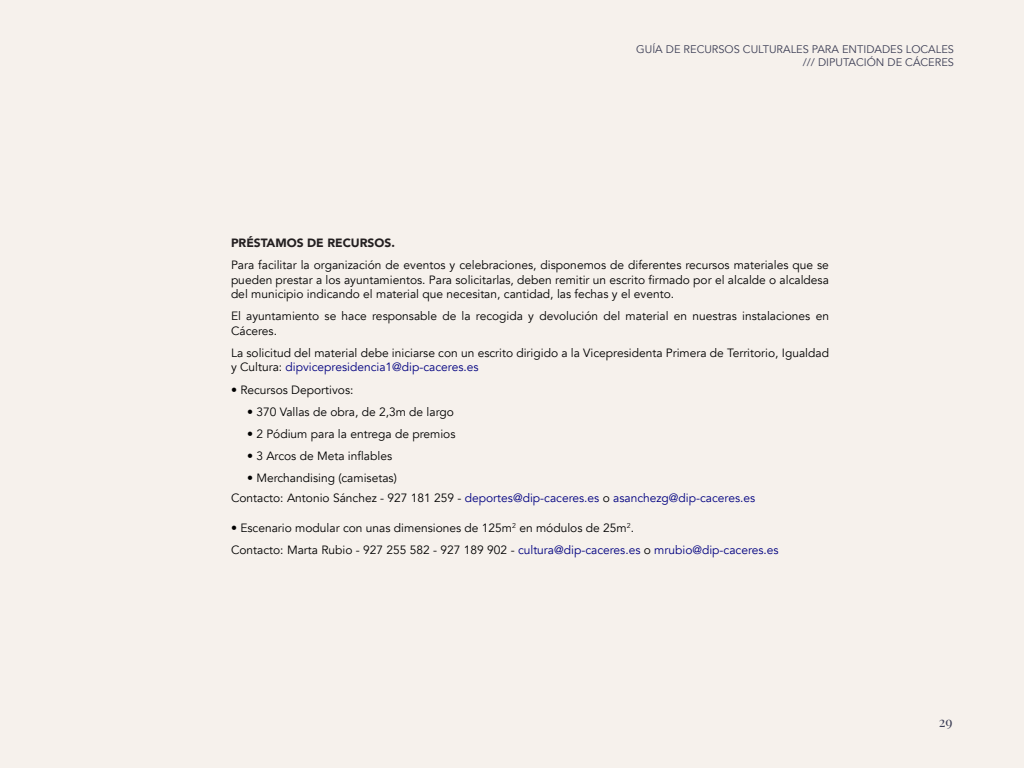
<style>
.page{position:relative;width:1024px;height:768px;background:#f6f1ec}
.page>*{position:absolute;margin:0;border:0;box-sizing:border-box;transform-origin:0 0}
.t1{font:14px "Playfair Display";color:#3c3e55}
.t2{font:12px/14.4px "Avenir";color:#000}
.t3{font:12px "Avenir";color:#000080}
.t4{font:900 12px "Avenir";color:#231f20}
.t5{font:11px/13.2px "Avenir";color:#3c3e55;text-align:right}
.s1{color:#000080}
.s2{font-weight:500}
.s3{color:#000}
</style>
<div class="page">
<p class="t5" style="left:636px;top:43px;width:319px">GUÍA DE RECURSOS CULTURALES PARA ENTIDADES LOCALES /// DIPUTACIÓN DE CÁCERES</p>
<p class="t4" style="left:231px;top:233px;width:165px">PRÉSTAMOS DE RECURSOS.</p>
<p class="t2" style="left:231px;top:258px;width:600px;text-align:justify">Para facilitar la organización de eventos y celebraciones, disponemos de diferentes recursos materiales que se pueden prestar a los ayuntamientos. Para solicitarlas, deben remitir un escrito firmado por el alcalde o alcaldesa del municipio indicando el material que necesitan, cantidad, las fechas y el evento.</p>
<p class="t2" style="left:231px;top:309px;width:600px">El ayuntamiento se hace responsable de la recogida y devolución del material en nuestras instalaciones en<br>Cáceres.</p>
<p class="t2" style="left:231px;top:346px;width:600px">La solicitud del material debe iniciarse con un escrito dirigido a la Vicepresidenta Primera de Territorio, Igualdad y Cultura: <span class="s1">dipvicepresidencia1@dip-caceres.es</span></p>
<p class="t2" style="left:231px;top:382px;width:124px"><span class="s2">•</span> Recursos Deportivos:</p>
<p class="t2" style="left:247px;top:405px;width:208px"><span class="s2">•</span> 370 Vallas de obra, de 2,3m de largo</p>
<p class="t2" style="left:247px;top:427px;width:210px"><span class="s2">•</span> 2 Pódium para la entrega de premios</p>
<p class="t2" style="left:247px;top:449px;width:147px"><span class="s2">•</span> 3 Arcos de Meta inflables</p>
<p class="t2" style="left:247px;top:471px;width:151px"><span class="s2">•</span> Merchandising (camisetas)</p>
<p class="t3" style="left:231px;top:490px;width:526px"><span class="s3">Contacto: Antonio Sánchez - 927 181 259 -</span> deportes@dip-caceres.es <span class="s3">o</span> asanchezg@dip-caceres.es</p>
<p class="t2" style="left:231px;top:520px;width:405px"><span class="s2">•</span> Escenario modular con unas dimensiones de 125m<sup>2</sup> en módulos de 25m<sup>2</sup>.</p>
<p class="t3" style="left:231px;top:542px;width:549px"><span class="s3">Contacto: Marta Rubio - 927 255 582 - 927 189 902 -</span> cultura@dip-caceres.es <span class="s3">o</span> mrubio@dip-caceres.es</p>
<p class="t1" style="left:939px;top:711px;width:15px">29</p>
</div>
